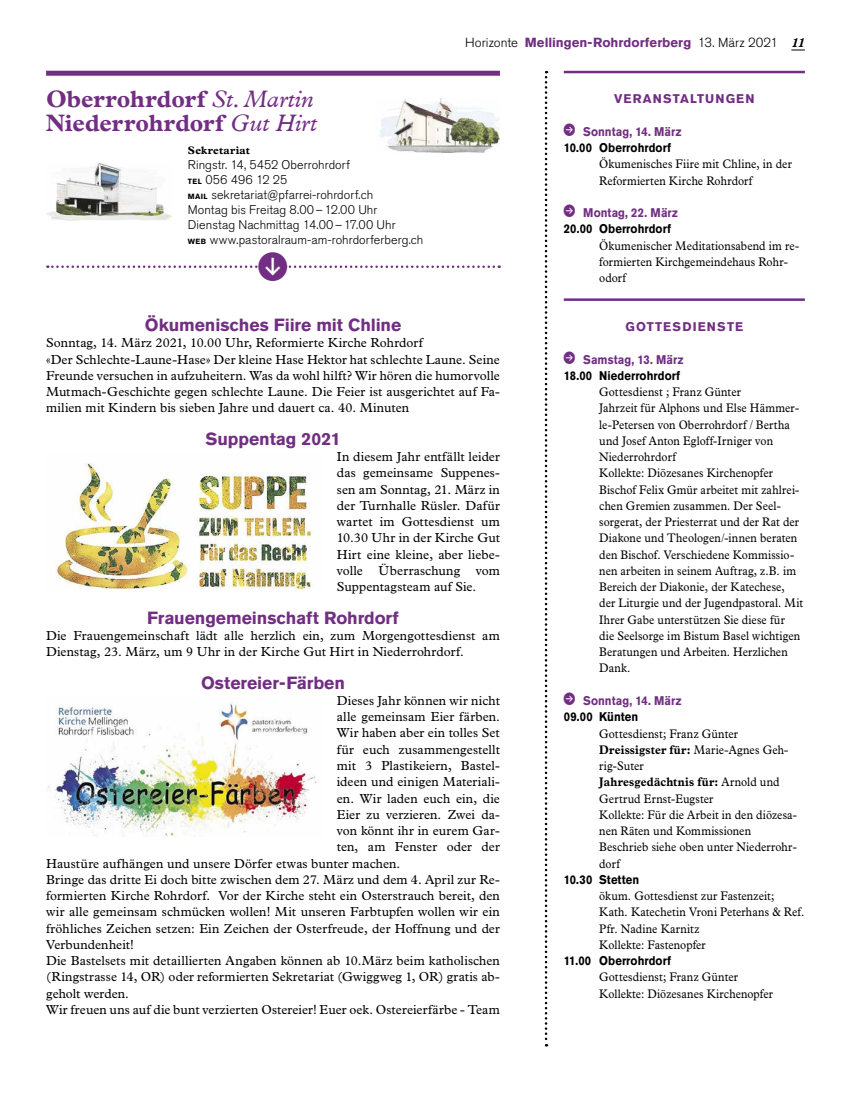
<style>
.page{position:relative;width:851px;height:1099px;background:#fff}
.page>*{position:absolute;margin:0;border:0;box-sizing:border-box;transform-origin:0 0}
.t1{font:700 23.75px/23.8px "Plantin MT Pro";color:#712e82}
.t2{font:700 17.5px "Akzidenz Grotesk Pro";letter-spacing:-.005em;color:#712e82}
.t3{font:13.12px/16.2px "Plantin Std";letter-spacing:.01em;color:#000}
.t4{font:700 13.12px "Akzidenz Grotesk Pro";letter-spacing:.005em;color:#712e82}
.t5{font:12.5px/16.2px "Plantin Std";letter-spacing:.01em;color:#000;scale:.9 1}
.t6{font:300 12.5px/15px "Akzidenz Grotesk Pro";letter-spacing:.005em;color:#000}
.t7{font:700 12.5px "Akzidenz Grotesk Pro";letter-spacing:.005em;color:#000;scale:.9 1}
.t8{font:700 12.5px "Akzidenz Grotesk Pro";letter-spacing:.01em;color:#712e82;scale:.9 1}
.t9{font:700 12.5px "Akzidenz Grotesk Pro";letter-spacing:.09em;color:#712e82}
.t10{font:700 11px "Plantin MT Pro";letter-spacing:.025em;color:#000}
.s1{font-weight:300;color:#000}
.s2{font-family:"Plantin Std";font-style:italic;color:#000}
.s3{font-weight:400;font-style:italic}
.s4{font-weight:700;font-size:7.5px}
.s5{font-weight:700}
</style>
<div class="page">
<svg style="left:791px;top:50px;width:13px;height:1px"></svg>
<svg style="left:544px;top:71px;width:3px;height:975px"></svg>
<hr style="left:563px;top:71px;width:241px;height:2px;background:#712e82">
<hr style="left:563px;top:298px;width:241px;height:3px;background:#712e82">
<img style="left:55px;top:463px;width:258px;height:127px">
<img style="left:48px;top:698px;width:269px;height:138px">
<div style="left:46px;top:71px;width:454px;height:5px;background:#712e82"></div>
<img style="left:47px;top:163px;width:124px;height:58px">
<img style="left:379px;top:98px;width:121px;height:55px">
<svg style="left:47px;top:265px;width:452px;height:3px"></svg>
<p class="t4" style="left:465px;top:34px;width:341px"><span class="s1">Horizonte</span> Mellingen-Rohrdorferberg <span class="s1">13. März 2021</span> <span class="s2">11</span></p>
<h1 class="t1" style="left:46px;top:87px;width:272px">Oberrohrdorf <span class="s3">St.Martin<br></span>Niederrohrdorf <span class="s3">Gut Hirt</span></h1>
<p class="t10" style="left:188px;top:144px;width:64px">Sekretariat</p>
<p class="t6" style="left:188px;top:158px;width:237px">Ringstr. 14, 5452 Oberrohrdorf<br><span class="s4">TEL</span> 056 496 12 25<br><span class="s4">MAIL</span> sekretariat@pfarrei-rohrdorf.ch<br>Montag bis Freitag 8.00–12.00 Uhr Dienstag Nachmittag 14.00–17.00 Uhr<br><span class="s4">WEB</span> www.pastoralraum-am-rohrdorferberg.ch</p>
<h2 class="t2" style="left:145px;top:313px;width:258px">Ökumenisches Fiire mit Chline</h2>
<p class="t3" style="left:46px;top:335px;width:455px">Sonntag, 14. März 2021, 10.00 Uhr, Reformierte Kirche Rohrdorf<br>«Der Schlechte-Laune-Hase» Der kleine Hase Hektor hat schlechte Laune. Seine Freunde versuchen in aufzuheitern. Was da wohl hilft? Wir hören die humorvolle Mutmach-Geschichte gegen schlechte Laune. Die Feier ist ausgerichtet auf Fa&shy;milien mit Kindern bis sieben Jahre und dauert ca. 40. Minuten</p>
<h2 class="t2" style="left:205px;top:427px;width:136px">Suppentag 2021</h2>
<p class="t3" style="left:337px;top:448px;width:165px;text-align:justify">In diesem Jahr entfällt leider das gemeinsame Suppenes&shy;sen am Sonntag, 21. März in der Turnhalle Rüsler. Dafür wartet im Gottesdienst um 10.30 Uhr in der Kirche Gut Hirt eine kleine, aber liebe&shy;volle Überraschung vom Suppentagsteam auf Sie.</p>
<h2 class="t2" style="left:147px;top:606px;width:253px">Frauengemeinschaft Rohrdorf</h2>
<p class="t3" style="left:46px;top:627px;width:455px">Die Frauengemeinschaft lädt alle herzlich ein, zum Morgengottesdienst am<br>Dienstag, 23. März, um 9 Uhr in der Kirche Gut Hirt in Niederrohrdorf.</p>
<h2 class="t2" style="left:201px;top:671px;width:145px">Ostereier-Färben</h2>
<p class="t3" style="left:337px;top:692px;width:165px">Dieses Jahr können wir nicht</p>
<p class="t3" style="left:337px;top:708px;width:165px">alle gemeinsam Eier färben.</p>
<p class="t3" style="left:337px;top:725px;width:164px">Wir haben aber ein tolles Set</p>
<p class="t3" style="left:337px;top:741px;width:164px">für euch zusammengestellt</p>
<p class="t3" style="left:337px;top:757px;width:164px">mit 3 Plastikeiern, Bastel-</p>
<p class="t3" style="left:337px;top:773px;width:164px">ideen und einigen Materiali-</p>
<p class="t3" style="left:337px;top:790px;width:164px">en. Wir laden euch ein, die</p>
<p class="t3" style="left:337px;top:806px;width:164px">Eier zu verzieren. Zwei da-</p>
<p class="t3" style="left:337px;top:822px;width:164px">von könnt ihr in eurem Gar-</p>
<p class="t3" style="left:337px;top:838px;width:164px">ten, am Fenster oder der</p>
<p class="t3" style="left:46px;top:855px;width:356px">Haustüre aufhängen und unsere Dörfer etwas bunter machen.</p>
<p class="t3" style="left:46px;top:871px;width:455px">Bringe das dritte Ei doch bitte zwischen dem 27. März und dem 4. April zur Re-</p>
<p class="t3" style="left:46px;top:887px;width:455px">formierten Kirche Rohrdorf. Vor der Kirche steht ein Osterstrauch bereit, den</p>
<p class="t3" style="left:46px;top:903px;width:455px">wir alle gemeinsam schmücken wollen! Mit unseren Farbtupfen wollen wir ein</p>
<p class="t3" style="left:46px;top:920px;width:455px">fröhliches Zeichen setzen: Ein Zeichen der Osterfreude, der Hoffnung und der</p>
<p class="t3" style="left:46px;top:936px;width:89px">Verbundenheit!</p>
<p class="t3" style="left:46px;top:952px;width:455px">Die Bastelsets mit detaillierten Angaben können ab 10.März beim katholischen</p>
<p class="t3" style="left:46px;top:968px;width:455px">(Ringstrasse 14, OR) oder reformierten Sekretariat (Gwiggweg 1, OR) gratis ab-</p>
<p class="t3" style="left:46px;top:985px;width:84px">geholt werden.</p>
<p class="t3" style="left:46px;top:1001px;width:455px">Wir freuen uns auf die bunt verzierten Ostereier! Euer oek. Ostereierfärbe - Team</p>
<p class="t9" style="left:614px;top:91px;width:142px">VERANSTALTUNGEN</p>
<p class="t8" style="left:583px;top:123px;width:110px">Sonntag, 14. März</p>
<p class="t7" style="left:563px;top:140px;width:121px">10.00 Oberrohrdorf</p>
<p class="t5" style="left:599px;top:156px;width:215px">Ökumenisches Fiire mit Chline, in der<br>Reformierten Kirche Rohrdorf</p>
<p class="t8" style="left:583px;top:205px;width:107px">Montag, 22. März</p>
<p class="t7" style="left:563px;top:221px;width:121px">20.00 Oberrohrdorf</p>
<p class="t5" style="left:599px;top:237px;width:223px">Ökumenischer Meditationsabend im re&shy;formierten Kirchgemeindehaus Rohr&shy;odorf</p>
<p class="t9" style="left:625px;top:318px;width:119px">GOTTESDIENSTE</p>
<p class="t8" style="left:583px;top:351px;width:113px">Samstag, 13. März</p>
<p class="t7" style="left:563px;top:367px;width:131px">18.00 Niederrohrdorf</p>
<p class="t5" style="left:599px;top:384px;width:228px">Gottesdienst ; Franz Günter<br>Jahrzeit für Alphons und Else Hämmer&shy;le-Petersen von Oberrohrdorf / Bertha und Josef Anton Egloff-Irniger von Niederrohrdorf<br>Kollekte: Diözesanes Kirchenopfer Bischof Felix Gmür arbeitet mit zahlrei&shy;chen Gremien zusammen. Der Seel&shy;sorgerat, der Priesterrat und der Rat der Diakone und Theologen/-innen beraten den Bischof. Verschiedene Kommissio&shy;nen arbeiten in seinem Auftrag, z.B. im Bereich der Diakonie, der Katechese, der Liturgie und der Jugendpastoral. Mit Ihrer Gabe unterstützen Sie diese für die Seelsorge im Bistum Basel wichtigen Beratungen und Arbeiten. Herzlichen Dank.</p>
<p class="t8" style="left:583px;top:692px;width:110px">Sonntag, 14. März</p>
<p class="t7" style="left:563px;top:708px;width:84px">09.00 Künten</p>
<p class="t5" style="left:599px;top:725px;width:221px">Gottesdienst; Franz Günter<br><span class="s5">Dreissigster für:</span> Marie-Agnes Geh&shy;rig-Suter<br><span class="s5">Jahresgedächtnis für:</span> Arnold und<br>Gertrud Ernst-Eugster<br>Kollekte: Für die Arbeit in den diözesa&shy;nen Räten und Kommissionen<br>Beschrieb siehe oben unter Niederrohr&shy;dorf</p>
<p class="t7" style="left:563px;top:871px;width:85px">10.30 Stetten</p>
<p class="t5" style="left:599px;top:887px;width:229px">ökum. Gottesdienst zur Fastenzeit;<br>Kath. Katechetin Vroni Peterhans &amp; Ref.<br>Pfr. Nadine Karnitz<br>Kollekte: Fastenopfer</p>
<p class="t7" style="left:563px;top:952px;width:121px">11.00 Oberrohrdorf</p>
<p class="t5" style="left:599px;top:969px;width:194px">Gottesdienst; Franz Günter<br>Kollekte: Diözesanes Kirchenopfer</p>
</div>
